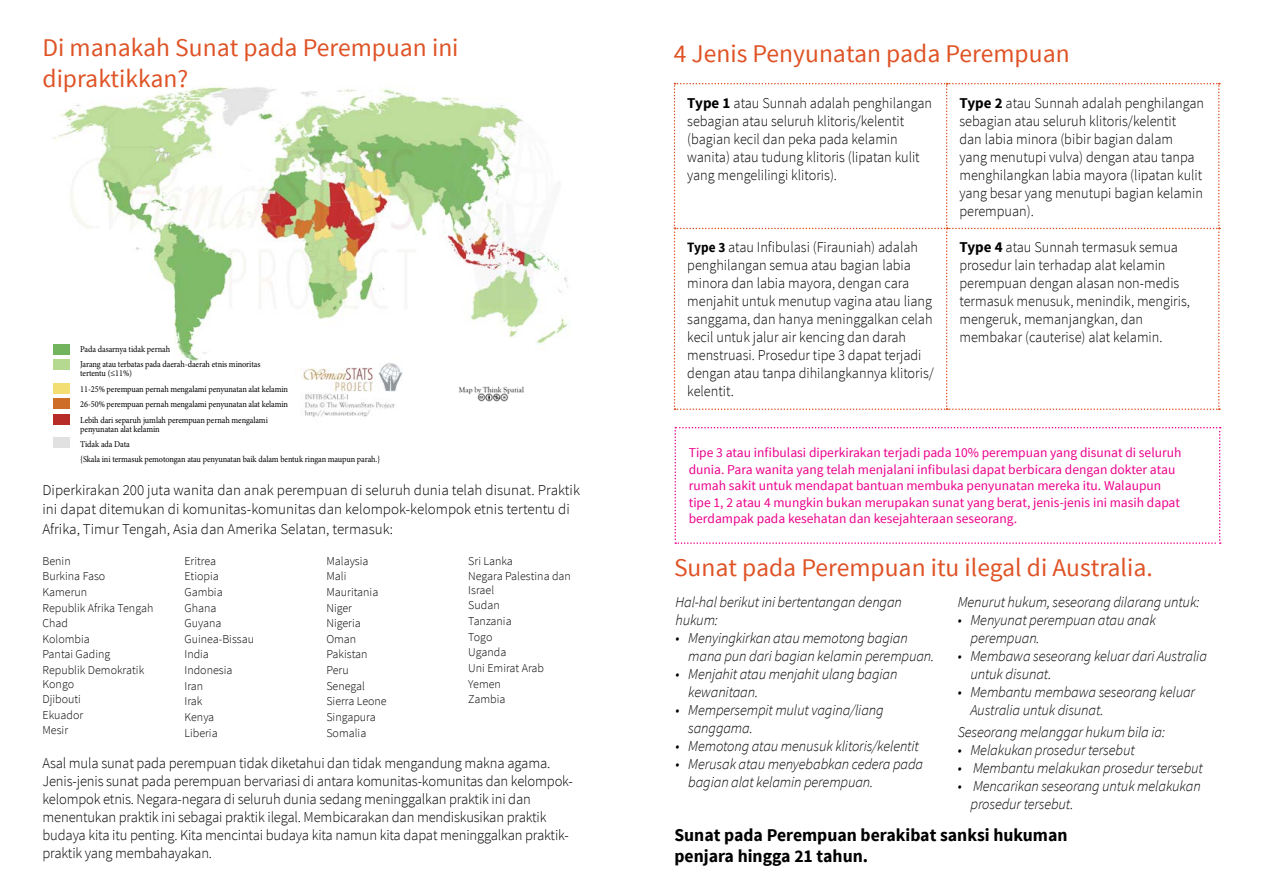
<style>
.page{position:relative;width:1263px;height:893px;background:#fff}
.page>*{position:absolute;margin:0;border:0;box-sizing:border-box;transform-origin:0 0}
.t1{font:25.5px/30.6px "Source Sans Pro";color:#df5326}
.t2{font:700 18px/21px "Source Sans Pro";color:#000}
.t3{font:300 15px/18px "Source Sans Pro";color:#000;scale:.95 1}
.t4{font:italic 300 15px/18px "Source Sans Pro";letter-spacing:-.01em;color:#000}
.t5{font:300 15px/18px "Source Sans Pro";color:#000}
.t6{font:13.5px/16.5px "Source Sans Pro";color:#ec008c}
.t7{font:300 12px/15.6px "Source Sans Pro";color:#000}
.t8{font:9px/15.5px "Minion Pro";letter-spacing:-.01em;color:#000;scale:.92 1}
.s1{font-weight:700}
.s2{font-weight:700;font-size:14.25px}
</style>
<div class="page">
<svg style="left:674px;top:427px;width:547px;height:117px"></svg>
<img style="left:53px;top:85px;width:515px;height:280px">
<img style="left:294px;top:346px;width:118px;height:71px">
<img style="left:459px;top:386px;width:65px;height:16px">
<svg style="left:674px;top:83px;width:546px;height:327px"></svg>
<div style="left:54px;top:344px;width:16px;height:11px;background:#72b45d"></div>
<div style="left:54px;top:359px;width:16px;height:11px;background:#b6d991"></div>
<div style="left:54px;top:383px;width:16px;height:11px;background:#f3de73"></div>
<div style="left:54px;top:398px;width:16px;height:11px;background:#ce6d28"></div>
<div style="left:54px;top:414px;width:16px;height:11px;background:#b72c26"></div>
<div style="left:54px;top:437px;width:16px;height:11px;background:#e2e1e1"></div>
<h1 class="t1" style="left:43px;top:33px;width:418px">Di manakah Sunat pada Perempuan ini dipraktikkan?</h1>
<p class="t8" style="left:80px;top:341px;width:197px">Pada dasarnya tidak pernah<br>Jarang atau terbatas pada daerah-daerah etnis minoritas</p>
<p class="t8" style="left:80px;top:366px;width:227px">tertentu (≤11%)<br>11-25% perempuan pernah mengalami penyunatan alat kelamin 26-50% perempuan pernah mengalami penyunatan alat kelamin Lebih dari separuh jumlah perempuan pernah mengalami</p>
<p class="t8" style="left:80px;top:421px;width:328px">penyunatan alat kelamin<br>Tidak ada Data<br>{Skala ini termasuk pemotongan atau penyunatan baik dalam bentuk ringan maupun parah.}</p>
<p class="t5" style="left:43px;top:480px;width:539px;line-height:19.5px">Diperkirakan 200 juta wanita dan anak perempuan di seluruh dunia telah disunat. Praktik ini dapat ditemukan di komunitas-komunitas dan kelompok-kelompok etnis tertentu di<br>Afrika, Timur Tengah, Asia dan Amerika Selatan, termasuk:</p>
<p class="t7" style="left:43px;top:553px;width:112px">Benin<br>Burkina Faso<br>Kamerun<br>Republik Afrika Tengah<br>Chad<br>Kolombia<br>Pantai Gading<br>Republik Demokratik</p>
<p class="t7" style="left:43px;top:676px;width:42px">Kongo<br>Djibouti<br>Ekuador<br>Mesir</p>
<p class="t7" style="left:184px;top:553px;width:71px">Eritrea<br>Etiopia<br>Gambia<br>Ghana<br>Guyana<br>Guinea-Bissau<br>India<br>Indonesia<br>Iran<br>Irak<br>Kenya<br>Liberia</p>
<p class="t7" style="left:326px;top:553px;width:62px">Malaysia<br>Mali<br>Mauritania<br>Niger<br>Nigeria<br>Oman<br>Pakistan<br>Peru<br>Senegal<br>Sierra Leone<br>Singapura<br>Somalia</p>
<p class="t7" style="left:468px;top:553px;width:104px">Sri Lanka<br>Negara Palestina dan</p>
<p class="t7" style="left:468px;top:582px;width:77px">Israel<br>Sudan<br>Tanzania<br>Togo<br>Uganda<br>Uni Emirat Arab<br>Yemen<br>Zambia</p>
<p class="t5" style="left:43px;top:754px;width:532px">Asal mula sunat pada perempuan tidak diketahui dan tidak mengandung makna agama.<br>Jenis-jenis sunat pada perempuan bervariasi di antara komunitas-komunitas dan kelompok&shy;kelompok etnis. Negara-negara di seluruh dunia sedang meninggalkan praktik ini dan menentukan praktik ini sebagai praktik ilegal. Membicarakan dan mendiskusikan praktik budaya kita itu penting. Kita mencintai budaya kita namun kita dapat meninggalkan praktik&shy;praktik yang membahayakan.</p>
<h1 class="t1" style="left:674px;top:38px;width:397px">4 Jenis Penyunatan pada Perempuan</h1>
<p class="t3" style="left:687px;top:94px;width:259px"><span class="s1">Type 1</span> atau Sunnah adalah penghilangan sebagian atau seluruh klitoris/kelentit (bagian kecil dan peka pada kelamin wanita) atau tudung klitoris (lipatan kulit yang mengelilingi klitoris).</p>
<p class="t3" style="left:959px;top:94px;width:259px"><span class="s1">Type 2</span> atau Sunnah adalah penghilangan sebagian atau seluruh klitoris/kelentit<br>dan labia minora (bibir bagian dalam yang menutupi vulva) dengan atau tanpa menghilangkan labia mayora (lipatan kulit yang besar yang menutupi bagian kelamin perempuan).</p>
<p class="t3" style="left:687px;top:239px;width:261px"><span class="s2">Type 3</span> atau Infibulasi (Firauniah) adalah penghilangan semua atau bagian labia minora dan labia mayora, dengan cara menjahit untuk menutup vagina atau liang sanggama, dan hanya meninggalkan celah kecil untuk jalur air kencing dan darah menstruasi. Prosedur tipe 3 dapat terjadi dengan atau tanpa dihilangkannya klitoris/ kelentit.</p>
<p class="t3" style="left:959px;top:239px;width:244px"><span class="s1">Type 4</span> atau Sunnah termasuk semua prosedur lain terhadap alat kelamin perempuan dengan alasan non-medis termasuk menusuk, menindik, mengiris, mengeruk, memanjangkan, dan membakar (cauterise) alat kelamin.</p>
<p class="t6" style="left:689px;top:445px;width:494px">Tipe 3 atau infibulasi diperkirakan terjadi pada 10% perempuan yang disunat di seluruh dunia. Para wanita yang telah menjalani infibulasi dapat berbicara dengan dokter atau rumah sakit untuk mendapat bantuan membuka penyunatan mereka itu. Walaupun tipe 1, 2 atau 4 mungkin bukan merupakan sunat yang berat, jenis-jenis ini masih dapat berdampak pada kesehatan dan kesejahteraan seseorang.</p>
<h1 class="t1" style="left:674px;top:552px;width:480px">Sunat pada Perempuan itu ilegal di Australia.</h1>
<p class="t4" style="left:675px;top:593px;width:228px">Hal-hal berikut ini bertentangan dengan hukum:</p>
<p class="t4" style="left:688px;top:629px;width:248px;text-indent:-13px">• Menyingkirkan atau memotong bagian mana pun dari bagian kelamin perempuan.</p>
<p class="t4" style="left:688px;top:665px;width:211px;text-indent:-13px">• Menjahit atau menjahit ulang bagian kewanitaan.</p>
<p class="t4" style="left:688px;top:701px;width:197px;text-indent:-13px">• Mempersempit mulut vagina/liang sanggama.</p>
<p class="t4" style="left:675px;top:737px;width:245px">• Memotong atau menusuk klitoris/kelentit</p>
<p class="t4" style="left:688px;top:755px;width:236px;text-indent:-13px">• Merusak atau menyebabkan cedera pada bagian alat kelamin perempuan.</p>
<p class="t4" style="left:958px;top:593px;width:243px">Menurut hukum, seseorang dilarang untuk:</p>
<p class="t4" style="left:970px;top:611px;width:187px;text-indent:-13px">• Menyunat perempuan atau anak perempuan.</p>
<p class="t4" style="left:970px;top:647px;width:238px;text-indent:-13px">• Membawa seseorang keluar dari Australia untuk disunat.</p>
<p class="t4" style="left:970px;top:683px;width:226px;text-indent:-13px">• Membantu membawa seseorang keluar<br>Australia untuk disunat.</p>
<p class="t4" style="left:958px;top:723px;width:209px">Seseorang melanggar hukum bila ia:</p>
<p class="t4" style="left:958px;top:741px;width:178px">• Melakukan prosedur tersebut</p>
<p class="t4" style="left:958px;top:759px;width:247px">• Membantu melakukan prosedur tersebut</p>
<p class="t4" style="left:970px;top:777px;width:232px;text-indent:-13px">• Mencarikan seseorang untuk melakukan prosedur tersebut.</p>
<p class="t2" style="left:674px;top:826px;width:395px">Sunat pada Perempuan berakibat sanksi hukuman penjara hingga 21 tahun.</p>
</div>
